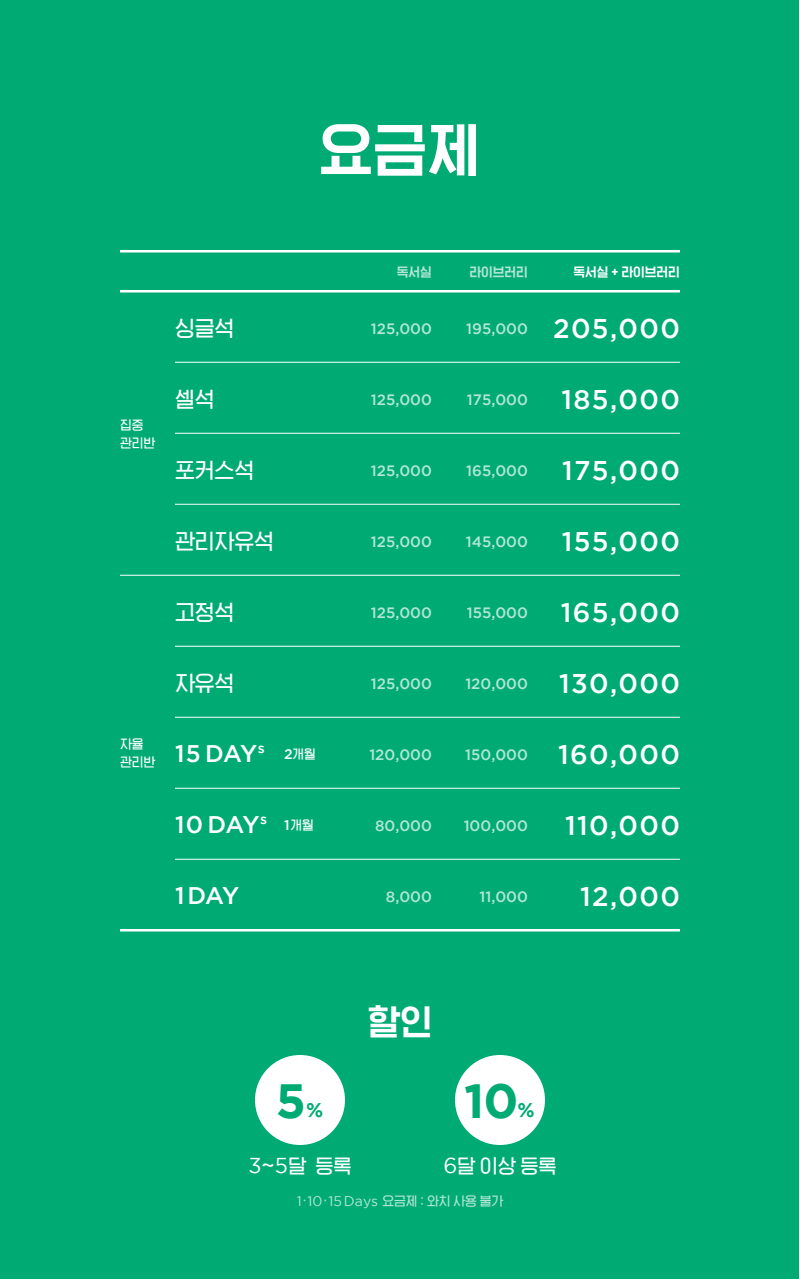
<style>
.page{position:relative;width:800px;height:1280px;background:#fff}
.page>*{position:absolute;margin:0;border:0;box-sizing:border-box;transform-origin:0 0}
.t1{font:60px "HGG Gothicssi 80 g";color:#fff}
.t2{font:700 48px "Gotham";color:#00ab73}
.t3{font:36px "HGG Gothicssi 80 g";color:#fff}
.t4{font:500 27px "Gotham";letter-spacing:.05em;color:#fff}
.t5{font:500 24px "Gotham";letter-spacing:-.04em;color:#fff}
.t6{font:22px "HGG Gothicssi 60 g";color:#fff}
.t7{font:20px "HGG Gothicssi 60 g";color:#fff}
.t8{font:700 20px "Gotham";color:#00ab73}
.t9{font:500 15px "Gotham";color:#b3e6d5}
.t10{font:13px "HGG Gothicssi 60 g";color:#b3e6d5}
.t11{font:13px "HGG Gothicssi 60 g";color:#fff}
.t12{font:13px "HGG Gothicssi 80 g";color:#fff}
.t13{font:13px "HGG Gothicssi 80 g";color:#b3e6d5}
.s1{font-family:"Gotham";font-weight:500;font-size:14px}
.s2{font-family:"Gotham";font-size:21.5px}
.s3{font-family:"Gotham";font-size:14px}
</style>
<div class="page">
<div style="left:0;top:0;width:799px;height:1280px;background:#00ab73"></div>
<hr style="left:175px;top:504px;width:109px;height:1px;background:#fff">
<hr style="left:284px;top:504px;width:37px;height:1px;background:#fff">
<hr style="left:321px;top:504px;width:111px;height:1px;background:#fff">
<hr style="left:432px;top:504px;width:96px;height:1px;background:#fff">
<hr style="left:528px;top:504px;width:152px;height:1px;background:#fff">
<hr style="left:120px;top:575px;width:55px;height:1px;background:#fff">
<hr style="left:175px;top:575px;width:109px;height:1px;background:#fff">
<hr style="left:284px;top:575px;width:37px;height:1px;background:#fff">
<hr style="left:321px;top:575px;width:111px;height:1px;background:#fff">
<hr style="left:432px;top:575px;width:96px;height:1px;background:#fff">
<hr style="left:528px;top:575px;width:152px;height:1px;background:#fff">
<hr style="left:175px;top:646px;width:109px;height:1px;background:#fff">
<hr style="left:284px;top:646px;width:37px;height:1px;background:#fff">
<hr style="left:321px;top:646px;width:111px;height:1px;background:#fff">
<hr style="left:432px;top:646px;width:96px;height:1px;background:#fff">
<hr style="left:528px;top:646px;width:152px;height:1px;background:#fff">
<hr style="left:175px;top:717px;width:109px;height:1px;background:#fff">
<hr style="left:284px;top:717px;width:37px;height:1px;background:#fff">
<hr style="left:321px;top:717px;width:111px;height:1px;background:#fff">
<hr style="left:432px;top:717px;width:96px;height:1px;background:#fff">
<hr style="left:528px;top:717px;width:152px;height:1px;background:#fff">
<hr style="left:175px;top:788px;width:109px;height:1px;background:#fff">
<hr style="left:284px;top:788px;width:37px;height:1px;background:#fff">
<hr style="left:321px;top:788px;width:111px;height:1px;background:#fff">
<hr style="left:432px;top:788px;width:96px;height:1px;background:#fff">
<hr style="left:528px;top:788px;width:152px;height:1px;background:#fff">
<hr style="left:175px;top:859px;width:109px;height:1px;background:#fff">
<hr style="left:284px;top:859px;width:37px;height:1px;background:#fff">
<hr style="left:321px;top:859px;width:111px;height:1px;background:#fff">
<hr style="left:432px;top:859px;width:96px;height:1px;background:#fff">
<hr style="left:528px;top:859px;width:152px;height:1px;background:#fff">
<hr style="left:120px;top:929px;width:55px;height:3px;background:#fff">
<hr style="left:175px;top:929px;width:109px;height:3px;background:#fff">
<hr style="left:284px;top:929px;width:37px;height:3px;background:#fff">
<hr style="left:321px;top:929px;width:111px;height:3px;background:#fff">
<hr style="left:432px;top:929px;width:96px;height:3px;background:#fff">
<hr style="left:528px;top:929px;width:152px;height:3px;background:#fff">
<hr style="left:120px;top:250px;width:55px;height:2px;background:#fff">
<hr style="left:175px;top:250px;width:109px;height:2px;background:#fff">
<hr style="left:284px;top:250px;width:37px;height:2px;background:#fff">
<hr style="left:321px;top:250px;width:111px;height:2px;background:#fff">
<hr style="left:432px;top:250px;width:96px;height:2px;background:#fff">
<hr style="left:528px;top:250px;width:152px;height:2px;background:#fff">
<hr style="left:120px;top:290px;width:55px;height:2px;background:#fff">
<hr style="left:175px;top:290px;width:109px;height:2px;background:#fff">
<hr style="left:284px;top:290px;width:37px;height:2px;background:#fff">
<hr style="left:321px;top:290px;width:111px;height:2px;background:#fff">
<hr style="left:432px;top:290px;width:96px;height:2px;background:#fff">
<hr style="left:528px;top:290px;width:152px;height:2px;background:#fff">
<hr style="left:175px;top:433px;width:109px;height:1px;background:#fff">
<hr style="left:284px;top:433px;width:37px;height:1px;background:#fff">
<hr style="left:321px;top:433px;width:111px;height:1px;background:#fff">
<hr style="left:432px;top:433px;width:96px;height:1px;background:#fff">
<hr style="left:528px;top:433px;width:152px;height:1px;background:#fff">
<hr style="left:175px;top:362px;width:109px;height:1px;background:#fff">
<hr style="left:284px;top:362px;width:37px;height:1px;background:#fff">
<hr style="left:321px;top:362px;width:111px;height:1px;background:#fff">
<hr style="left:432px;top:362px;width:96px;height:1px;background:#fff">
<hr style="left:528px;top:362px;width:152px;height:1px;background:#fff">
<div style="left:255px;top:1055px;width:90px;height:90px;background:#fff;border-radius:50%"></div>
<div style="left:455px;top:1055px;width:90px;height:90px;background:#fff;border-radius:50%"></div>
<p class="t1" style="left:319px;top:118px;width:164px">요금제</p>
<p class="t11" style="left:120px;top:418px;width:25px">집중</p>
<p class="t11" style="left:120px;top:436px;width:37px">관리반</p>
<p class="t11" style="left:120px;top:737px;width:25px">자율</p>
<p class="t11" style="left:120px;top:755px;width:37px">관리반</p>
<p class="t13" style="left:397px;top:265px;width:37px">독서실</p>
<p class="t13" style="left:470px;top:265px;width:60px">라이브러리</p>
<p class="t12" style="left:573px;top:265px;width:108px">독서실 + 라이브러리</p>
<p class="t6" style="left:175px;top:316px;width:61px">싱글석</p>
<p class="t9" style="left:371px;top:320px;width:63px">125,000</p>
<p class="t9" style="left:466px;top:320px;width:63px">195,000</p>
<p class="t4" style="left:553px;top:313px;width:128px">205,000</p>
<p class="t6" style="left:175px;top:387px;width:41px">셀석</p>
<p class="t9" style="left:371px;top:391px;width:63px">125,000</p>
<p class="t9" style="left:467px;top:391px;width:63px">175,000</p>
<p class="t4" style="left:561px;top:384px;width:120px">185,000</p>
<p class="t6" style="left:175px;top:458px;width:81px">포커스석</p>
<p class="t9" style="left:371px;top:462px;width:63px">125,000</p>
<p class="t9" style="left:466px;top:462px;width:63px">165,000</p>
<p class="t4" style="left:562px;top:455px;width:119px">175,000</p>
<p class="t6" style="left:175px;top:529px;width:100px">관리자유석</p>
<p class="t9" style="left:371px;top:533px;width:63px">125,000</p>
<p class="t9" style="left:466px;top:533px;width:64px">145,000</p>
<p class="t4" style="left:562px;top:526px;width:120px">155,000</p>
<p class="t6" style="left:175px;top:600px;width:61px">고정석</p>
<p class="t9" style="left:371px;top:604px;width:63px">125,000</p>
<p class="t9" style="left:467px;top:604px;width:63px">155,000</p>
<p class="t4" style="left:561px;top:597px;width:121px">165,000</p>
<p class="t6" style="left:175px;top:671px;width:61px">자유석</p>
<p class="t9" style="left:371px;top:675px;width:63px">125,000</p>
<p class="t9" style="left:465px;top:675px;width:64px">120,000</p>
<p class="t4" style="left:559px;top:668px;width:122px">130,000</p>
<p class="t5" style="left:175px;top:739px;width:91px">15 DAY<sup>s</sup></p>
<p class="t11" style="left:284px;top:747px;width:33px"><span class="s1">2</span>개월</p>
<p class="t9" style="left:369px;top:746px;width:64px">120,000</p>
<p class="t9" style="left:465px;top:746px;width:64px">150,000</p>
<p class="t4" style="left:558px;top:739px;width:123px">160,000</p>
<p class="t5" style="left:175px;top:810px;width:94px">10 DAY<sup>s</sup></p>
<p class="t11" style="left:284px;top:818px;width:31px"><span class="s1">1</span>개월</p>
<p class="t9" style="left:375px;top:817px;width:58px">80,000</p>
<p class="t9" style="left:464px;top:817px;width:66px">100,000</p>
<p class="t4" style="left:565px;top:810px;width:116px">110,000</p>
<p class="t5" style="left:175px;top:881px;width:66px">1 DAY</p>
<p class="t9" style="left:386px;top:888px;width:48px">8,000</p>
<p class="t9" style="left:480px;top:888px;width:50px">11,000</p>
<p class="t4" style="left:580px;top:881px;width:101px">12,000</p>
<p class="t2" style="left:276px;top:1073px;width:32px">5</p>
<p class="t8" style="left:306px;top:1098px;width:19px">%</p>
<p class="t3" style="left:368px;top:1003px;width:66px">할인</p>
<p class="t2" style="left:464px;top:1073px;width:56px">10</p>
<p class="t8" style="left:518px;top:1098px;width:19px">%</p>
<p class="t7" style="left:248px;top:1155px;width:105px"><span class="s2">3</span>~<span class="s2">5</span>달 등록</p>
<p class="t7" style="left:443px;top:1155px;width:115px"><span class="s2">6</span>달 이상 등록</p>
<p class="t10" style="left:297px;top:1194px;width:208px"><span class="s3">1</span>·<span class="s3">10</span>·<span class="s3">15 Days</span> 요금제 : 와치 사용 불가</p>
</div>
